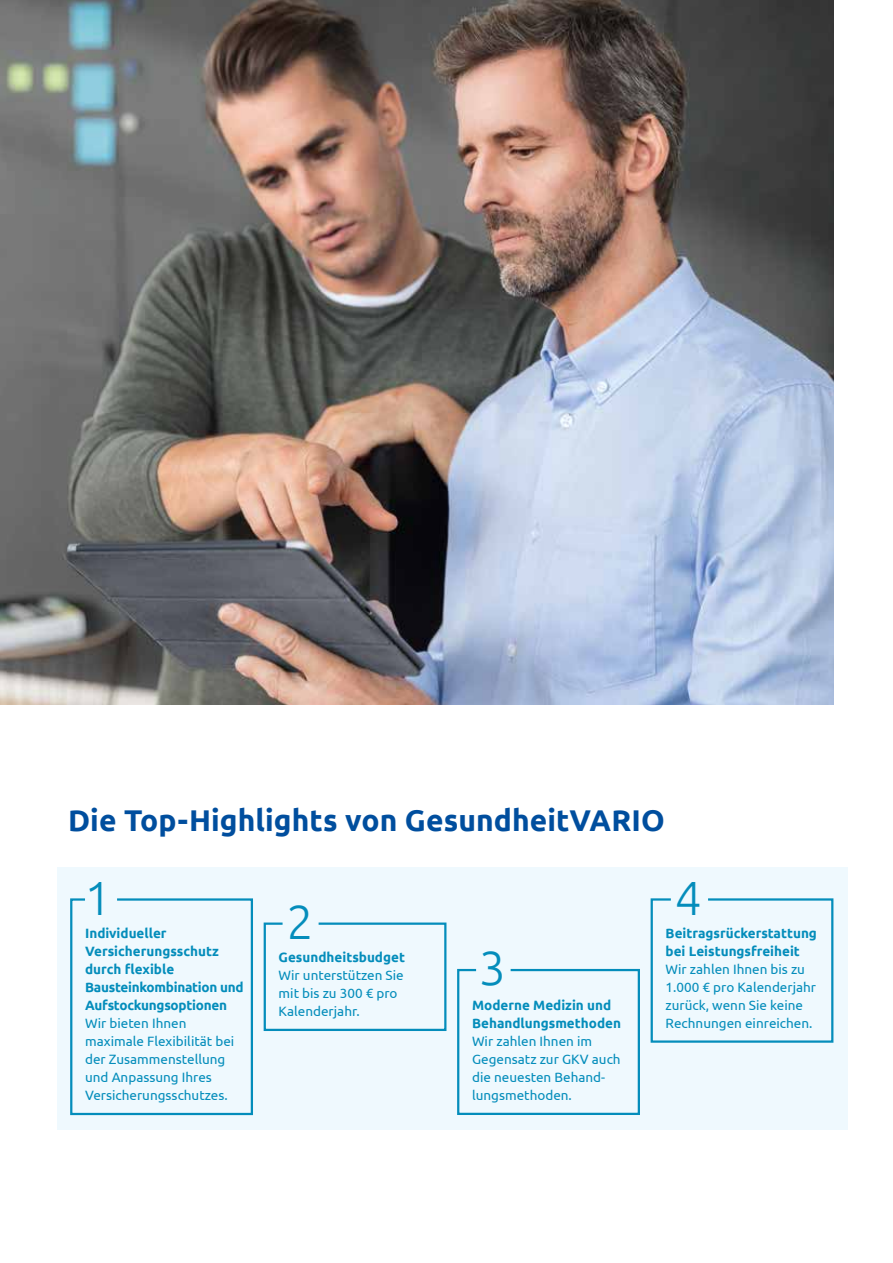
<style>
.page{position:relative;width:893px;height:1263px;background:#fff}
.page>*{position:absolute;margin:0;border:0;box-sizing:border-box;transform-origin:0 0}
.t1{font:300 48px "Ubuntu";color:#048dbb}
.t2{font:700 30px "Ubuntu";letter-spacing:.005em;color:#004e9e}
.t3{font:13.5px/18px "Ubuntu";color:#048dbb}
.t4{font:700 13.5px/18px "Ubuntu";color:#048dbb}
.t5{font:700 13.5px/18px "Ubuntu";letter-spacing:-.02em;color:#048dbb}
</style>
<div class="page">
<img style="left:0;top:0;width:833px;height:705px">
<div style="left:57px;top:867px;width:791px;height:262px;background:#eff9fe"></div>
<svg style="left:263px;top:922px;width:184px;height:109px"></svg>
<svg style="left:70px;top:898px;width:183px;height:218px"></svg>
<svg style="left:457px;top:968px;width:183px;height:147px"></svg>
<svg style="left:650px;top:898px;width:184px;height:145px"></svg>
<h2 class="t2" style="left:68px;top:802px;width:598px">Die Top-Highlights von GesundheitVARIO</h2>
<h1 class="t1" style="left:84px;top:869px;width:29px">1</h1>
<p class="t5" style="left:85px;top:924px;width:160px">Individueller<br>Versicherungsschutz durch flexible<br>Bausteinkombination und<br>Aufstockungsoptionen</p>
<p class="t3" style="left:85px;top:1014px;width:151px">Wir bieten Ihnen maximale Flexibilität bei der Zusammenstellung und Anpassung Ihres<br>Versicherungsschutzes.</p>
<h1 class="t1" style="left:286px;top:893px;width:29px">2</h1>
<p class="t4" style="left:279px;top:948px;width:128px">Gesundheitsbudget</p>
<p class="t3" style="left:279px;top:966px;width:127px">Wir unterstützen Sie mit bis zu 300 € pro<br>Kalenderjahr.</p>
<h1 class="t1" style="left:479px;top:939px;width:29px">3</h1>
<p class="t4" style="left:472px;top:996px;width:150px">Moderne Medizin und<br>Behandlungsmethoden</p>
<p class="t3" style="left:472px;top:1032px;width:150px">Wir zahlen Ihnen im<br>Gegensatz zur GKV auch die neuesten Behand&shy;lungsmethoden.</p>
<h1 class="t1" style="left:675px;top:869px;width:29px">4</h1>
<p class="t4" style="left:666px;top:924px;width:153px">Beitragsrückerstattung bei Leistungsfreiheit</p>
<p class="t3" style="left:666px;top:960px;width:152px">Wir zahlen Ihnen bis zu<br>1.000 € pro Kalenderjahr zurück, wenn Sie keine<br>Rechnungen einreichen.</p>
</div>
